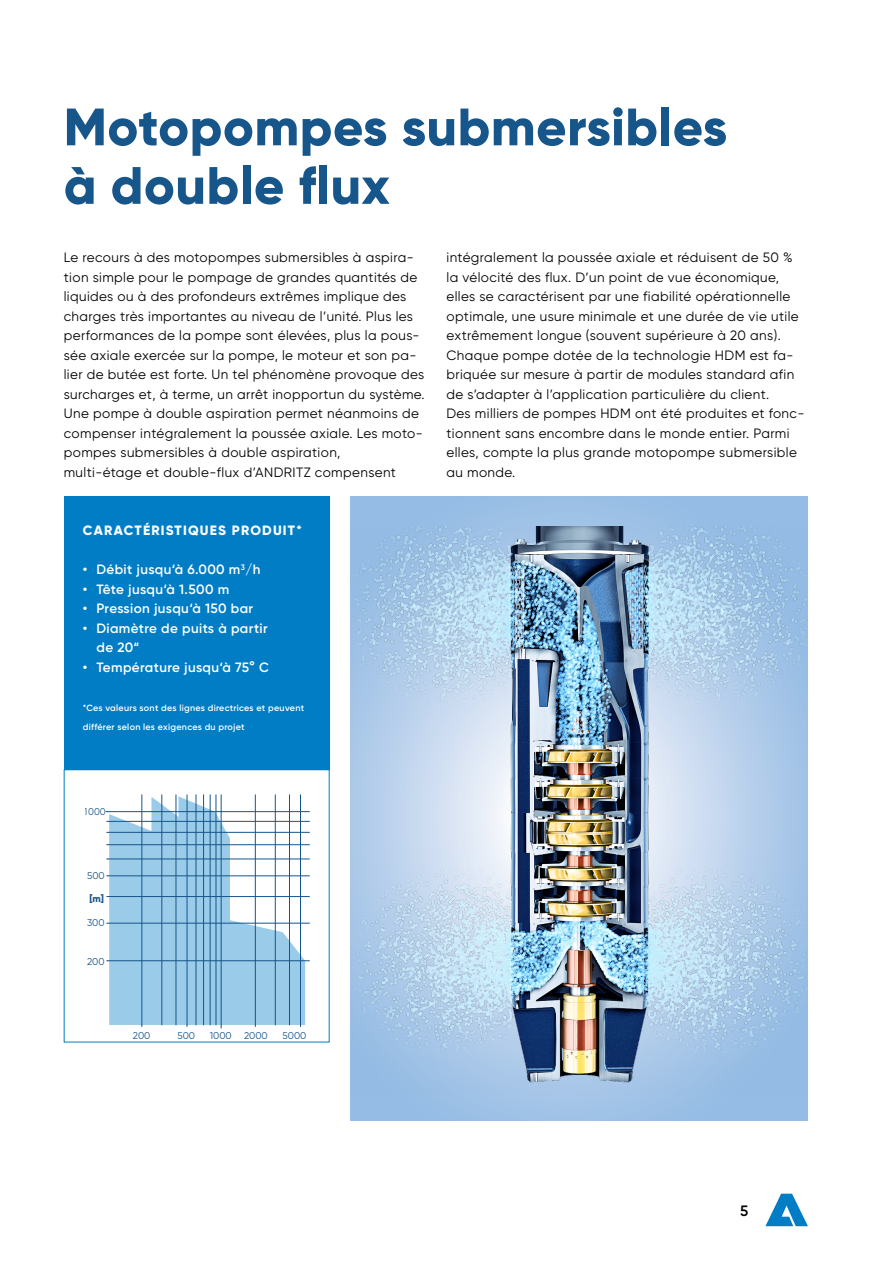
<style>
.page{position:relative;width:893px;height:1263px;background:#fff}
.page>*{position:absolute;margin:0;border:0;box-sizing:border-box;transform-origin:0 0}
.ANDRITZ_Level_2-3_He{font:800 52.5px "Gilroy";letter-spacing:.01em;color:#17568b}
.t1{font:600 15px "Gilroy";color:#000}
.ANDRITZ_Level_2-3_Co{font:13.5px/19.5px "Gilroy";letter-spacing:.03em;color:#000}
.ANDRITZ_Level_2-3_Bu{font:600 13.5px "Gilroy";letter-spacing:.03em;color:#fff}
.ANDRITZ_Level_2-3_Bu-2{font:800 13.5px "Gilroy";letter-spacing:.09em;color:#fff}
.t2{font:9.9px "Gilroy";color:#17568b}
.t3{font:9.9px "Gilroy";color:#17568b;scale:.95 1}
.t4{font:800 9.9px "Gilroy";color:#17568b}
.ANDRITZ_Level_2-3_Bu-3{font:600 9px/19.5px "Gilroy";letter-spacing:.03em;color:#fff}
</style>
<div class="page">
<svg style="left:765px;top:1194px;width:43px;height:32px"></svg>
<div style="left:351px;top:496px;width:457px;height:624px;background:#97bee5"></div>
<div style="left:64px;top:496px;width:266px;height:273px;background:#007dc5"></div>
<hr style="left:142px;top:795px;width:1px;height:230px;background:#17568b">
<hr style="left:162px;top:795px;width:1px;height:230px;background:#17568b">
<hr style="left:176px;top:795px;width:1px;height:230px;background:#17568b">
<hr style="left:187px;top:795px;width:1px;height:230px;background:#17568b">
<hr style="left:196px;top:795px;width:1px;height:230px;background:#17568b">
<hr style="left:203px;top:795px;width:1px;height:230px;background:#17568b">
<hr style="left:210px;top:795px;width:1px;height:230px;background:#17568b">
<hr style="left:216px;top:795px;width:1px;height:230px;background:#17568b">
<hr style="left:255px;top:795px;width:1px;height:230px;background:#17568b">
<hr style="left:275px;top:795px;width:1px;height:230px;background:#17568b">
<hr style="left:289px;top:795px;width:1px;height:230px;background:#17568b">
<hr style="left:300px;top:795px;width:1px;height:230px;background:#17568b">
<hr style="left:108px;top:960px;width:201px;height:1px;background:#17568b">
<hr style="left:108px;top:923px;width:201px;height:1px;background:#17568b">
<hr style="left:108px;top:896px;width:201px;height:1px;background:#17568b">
<hr style="left:108px;top:875px;width:201px;height:1px;background:#17568b">
<hr style="left:108px;top:859px;width:201px;height:1px;background:#17568b">
<hr style="left:108px;top:844px;width:201px;height:1px;background:#17568b">
<hr style="left:108px;top:832px;width:201px;height:1px;background:#17568b">
<hr style="left:108px;top:821px;width:201px;height:1px;background:#17568b">
<hr style="left:221px;top:795px;width:1px;height:230px;background:#17568b">
<hr style="left:108px;top:811px;width:201px;height:1px;background:#17568b">
<svg style="left:106px;top:796px;width:199px;height:232px"></svg>
<img style="left:351px;top:527px;width:455px;height:568px">
<p class="ANDRITZ_Level_2-3_He" style="left:64px;top:94px;width:665px">Motopompes submersibles</p>
<p class="ANDRITZ_Level_2-3_He" style="left:64px;top:152px;width:327px">à double flux</p>
<p class="ANDRITZ_Level_2-3_Co" style="left:64px;top:248px;width:362px">Le recours à des motopompes submersibles à aspira&shy;tion simple pour le pompage de grandes quantités de liquides ou à des profondeurs extrêmes implique des charges très importantes au niveau de l’unité. Plus les performances de la pompe sont élevées, plus la pous&shy;sée axiale exercée sur la pompe, le moteur et son pa&shy;lier de butée est forte. Un tel phénomène provoque des surcharges et, à terme, un arrêt inopportun du système.<br>Une pompe à double aspiration permet néanmoins de compenser intégralement la poussée axiale. Les moto&shy;pompes submersibles à double aspiration,</p>
<p class="ANDRITZ_Level_2-3_Co" style="left:64px;top:462px;width:334px">multi-étage et double-flux d’ANDRITZ compensent</p>
<p class="ANDRITZ_Level_2-3_Bu-2" style="left:83px;top:522px;width:220px">CARACTÉRISTIQUES PRODUIT*</p>
<p class="ANDRITZ_Level_2-3_Bu" style="left:83px;top:561px;width:179px">• Débit jusqu‘à 6.000 m<sup>3</sup>/h</p>
<p class="ANDRITZ_Level_2-3_Bu" style="left:83px;top:581px;width:148px">• Tête jusqu‘à 1.500 m</p>
<p class="ANDRITZ_Level_2-3_Bu" style="left:83px;top:600px;width:172px">• Pression jusqu‘à 150 bar</p>
<p class="ANDRITZ_Level_2-3_Bu" style="left:83px;top:620px;width:186px">• Diamètre de puits à partir</p>
<p class="ANDRITZ_Level_2-3_Bu" style="left:96px;top:639px;width:44px">de 20“</p>
<p class="ANDRITZ_Level_2-3_Bu" style="left:83px;top:659px;width:187px">• Température jusqu‘à 75° C</p>
<p class="ANDRITZ_Level_2-3_Bu-3" style="left:83px;top:698px;width:223px">*Ces valeurs sont des lignes directrices et peuvent différer selon les exigences du projet</p>
<p class="ANDRITZ_Level_2-3_Co" style="left:446px;top:248px;width:354px">intégralement la poussée axiale et réduisent de 50 % la vélocité des flux. D’un point de vue économique, elles se caractérisent par une fiabilité opérationnelle optimale, une usure minimale et une durée de vie utile extrêmement longue (souvent supérieure à 20 ans).<br>Chaque pompe dotée de la technologie HDM est fa&shy;briquée sur mesure à partir de modules standard afin de s’adapter à l’application particulière du client.</p>
<p class="ANDRITZ_Level_2-3_Co" style="left:446px;top:404px;width:359px">Des milliers de pompes HDM ont été produites et fonc&shy;tionnent sans encombre dans le monde entier. Parmi elles, compte la plus grande motopompe submersible au monde.</p>
<p class="t3" style="left:85px;top:805px;width:23px">1000</p>
<p class="t2" style="left:87px;top:870px;width:19px">500</p>
<p class="t2" style="left:87px;top:917px;width:19px">300</p>
<p class="t2" style="left:87px;top:955px;width:19px">200</p>
<p class="t4" style="left:89px;top:893px;width:16px">[m]</p>
<p class="t2" style="left:133px;top:1029px;width:19px">200</p>
<p class="t2" style="left:177px;top:1029px;width:19px">500</p>
<p class="t2" style="left:210px;top:1029px;width:59px">1000 2000</p>
<p class="t2" style="left:282px;top:1029px;width:25px">5000</p>
<p class="t1" style="left:740px;top:1201px;width:10px">5</p>
</div>
